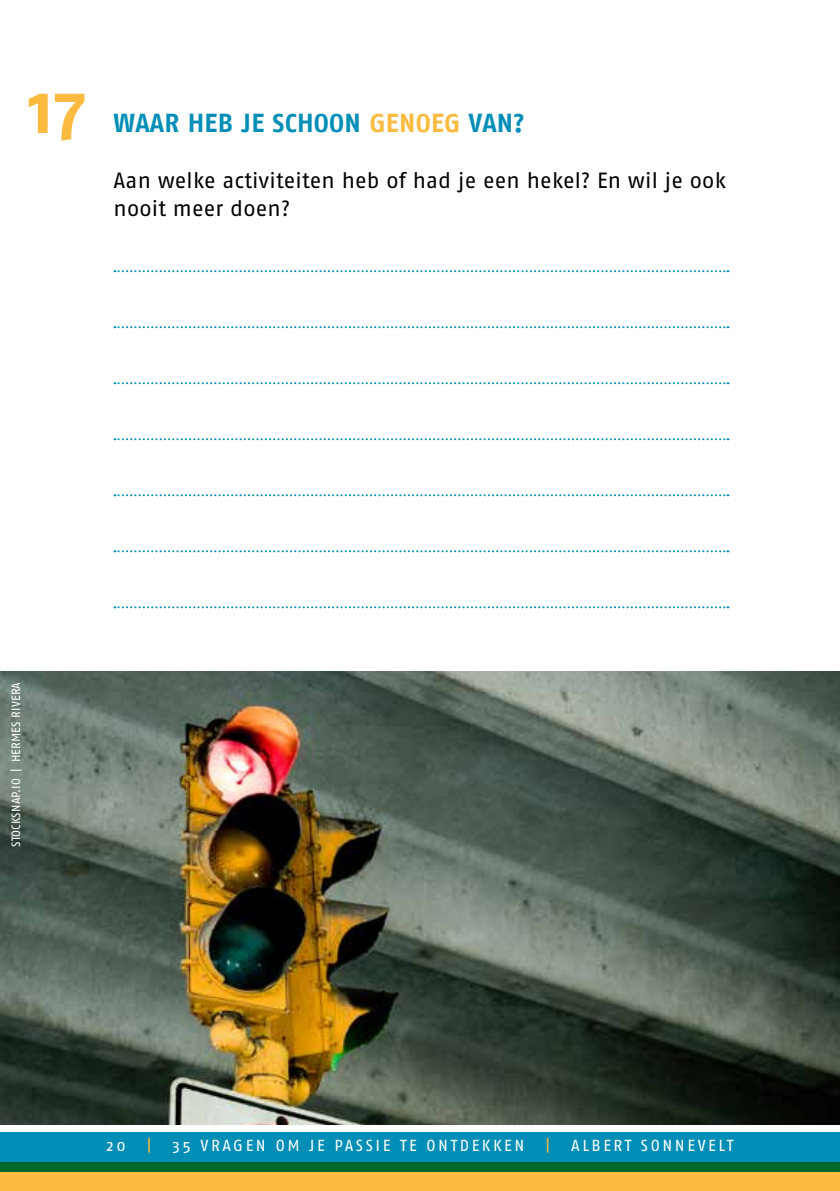
<style>
.page{position:relative;width:840px;height:1191px;background:#fff}
.page>*{position:absolute;margin:0;border:0;box-sizing:border-box;transform-origin:0 0}
.t1{font:700 70px "Fago No";color:#fabb40}
.t2{font:700 26px "Fago No";letter-spacing:.01em;color:#008eb7}
.t3{font:22px/28px "Fago No";letter-spacing:.01em;color:#000}
.t4{font:16px "Fago No";letter-spacing:.16em;color:#fff}
.t5{font:16px "Fago No";color:#fabb40}
.t6{font:12px "Fago No";letter-spacing:.01em;color:#fff}
.s1{color:#fabb40}
</style>
<div class="page">
<div style="left:0;top:1162px;width:839px;height:29px;background:#fabb40"></div>
<svg style="left:0;top:1132px;width:839px;height:39px;background:#008597"></svg>
<svg style="left:114px;top:270px;width:614px;height:2px"></svg>
<svg style="left:114px;top:326px;width:614px;height:2px"></svg>
<svg style="left:114px;top:382px;width:614px;height:2px"></svg>
<svg style="left:114px;top:438px;width:614px;height:2px"></svg>
<svg style="left:114px;top:494px;width:614px;height:2px"></svg>
<svg style="left:114px;top:550px;width:614px;height:2px"></svg>
<svg style="left:114px;top:606px;width:614px;height:2px"></svg>
<img style="left:0;top:671px;width:839px;height:454px">
<h1 class="t1" style="left:28px;top:67px;width:59px">17</h1>
<p class="t2" style="left:113px;top:108px;width:412px">WAAR HEB JE SCHOON <span class="s1">GENOEG</span> VAN?</p>
<p class="t3" style="left:113px;top:166px;width:613px">Aan welke activiteiten heb of had je een hekel? En wil je ook nooit meer doen?</p>
<p class="t6" style="left:9px;top:847px;width:166px;rotate:-90deg">STOCKSNAP.IO | HERMES RIVERA</p>
<p class="t4" style="left:106px;top:1136px;width:21px">20</p>
<p class="t5" style="left:147px;top:1136px;width:6px">|</p>
<p class="t4" style="left:172px;top:1136px;width:353px">35 VRAGEN OM JE PASSIE TE ONTDEKKEN</p>
<p class="t5" style="left:545px;top:1136px;width:6px">|</p>
<p class="t4" style="left:571px;top:1136px;width:164px">ALBERT SONNEVELT</p>
</div>
